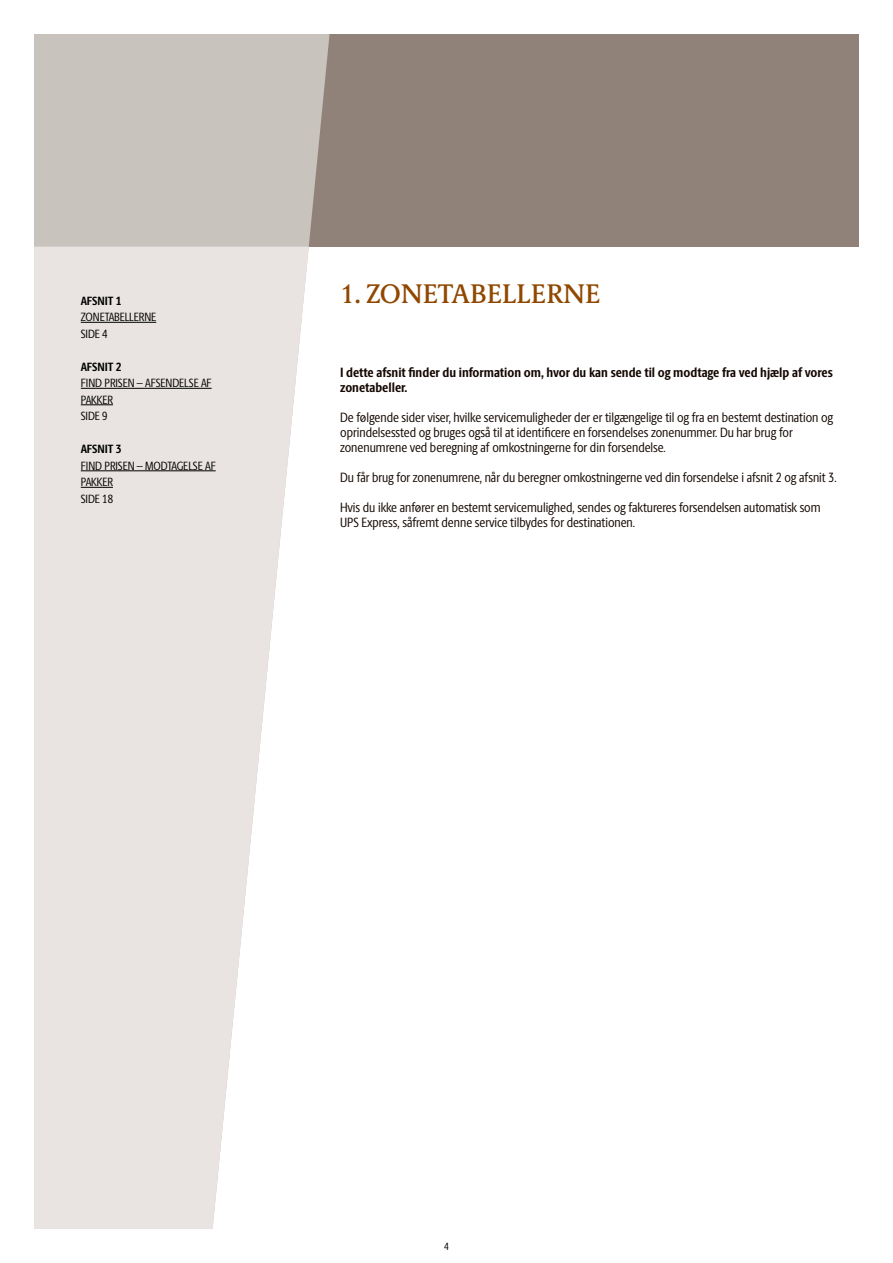
<style>
.page{position:relative;width:893px;height:1263px;background:#fff}
.page>*{position:absolute;margin:0;border:0;box-sizing:border-box;transform-origin:0 0}
.t1{font:500 27px "UPS Berlingske Serif Tx";color:#904800}
.t2{font:13.5px/15px "UPS Berlingske Sans Cn";color:#140700}
.t3{font:700 13.5px/15px "UPS Berlingske Sans Cn";color:#140700}
.t4{font:12px/16.5px "UPS Berlingske Sans Cn";color:#000}
.t5{font:700 12px "UPS Berlingske Sans Cn";letter-spacing:-.01em;color:#000}
.t6{font:10.5px "UPS Berlingske Sans Cn";color:#000}
</style>
<div class="page">
<div style="left:34px;top:34px;width:825px;height:213px;background:#908279"></div>
<div style="left:34px;top:34px;width:296px;height:213px;background:#c9c3be"></div>
<svg style="left:34px;top:247px;width:275px;height:982px;fill:#e9e4e1"></svg>
<hr style="left:81px;top:322px;width:75px;height:1px;background:#000">
<hr style="left:81px;top:388px;width:131px;height:1px;background:#000">
<hr style="left:81px;top:404px;width:32px;height:1px;background:#000">
<hr style="left:81px;top:470px;width:135px;height:1px;background:#000">
<hr style="left:81px;top:487px;width:32px;height:1px;background:#000">
<p class="t5" style="left:81px;top:291px;width:42px">AFSNIT 1</p>
<p class="t4" style="left:81px;top:308px;width:77px">ZONETABELLERNE<br>SIDE 4</p>
<p class="t5" style="left:81px;top:357px;width:42px">AFSNIT 2</p>
<p class="t4" style="left:81px;top:374px;width:132px">FIND PRISEN – AFSENDELSE AF<br>PAKKER<br>SIDE 9</p>
<p class="t5" style="left:81px;top:440px;width:42px">AFSNIT 3</p>
<p class="t4" style="left:81px;top:457px;width:136px">FIND PRISEN – MODTAGELSE AF<br>PAKKER<br>SIDE 18</p>
<h1 class="t1" style="left:340px;top:275px;width:262px">1. ZONETABELLERNE</h1>
<p class="t3" style="left:340px;top:364px;width:494px">I dette afsnit finder du information om, hvor du kan sende til og modtage fra ved hjælp af vores zonetabeller.</p>
<p class="t2" style="left:340px;top:409px;width:494px">De følgende sider viser, hvilke servicemuligheder der er tilgængelige til og fra en bestemt destination og oprindelsessted og bruges også til at identificere en forsendelses zonenummer. Du har brug for zonenumrene ved beregning af omkostningerne for din forsendelse.</p>
<p class="t2" style="left:340px;top:469px;width:498px">Du får brug for zonenumrene, når du beregner omkostningerne ved din forsendelse i afsnit 2 og afsnit 3.</p>
<p class="t2" style="left:340px;top:499px;width:482px">Hvis du ikke anfører en bestemt servicemulighed, sendes og faktureres forsendelsen automatisk som<br>UPS Express, såfremt denne service tilbydes for destinationen.</p>
<p class="t6" style="left:444px;top:1239px;width:6px">4</p>
</div>
